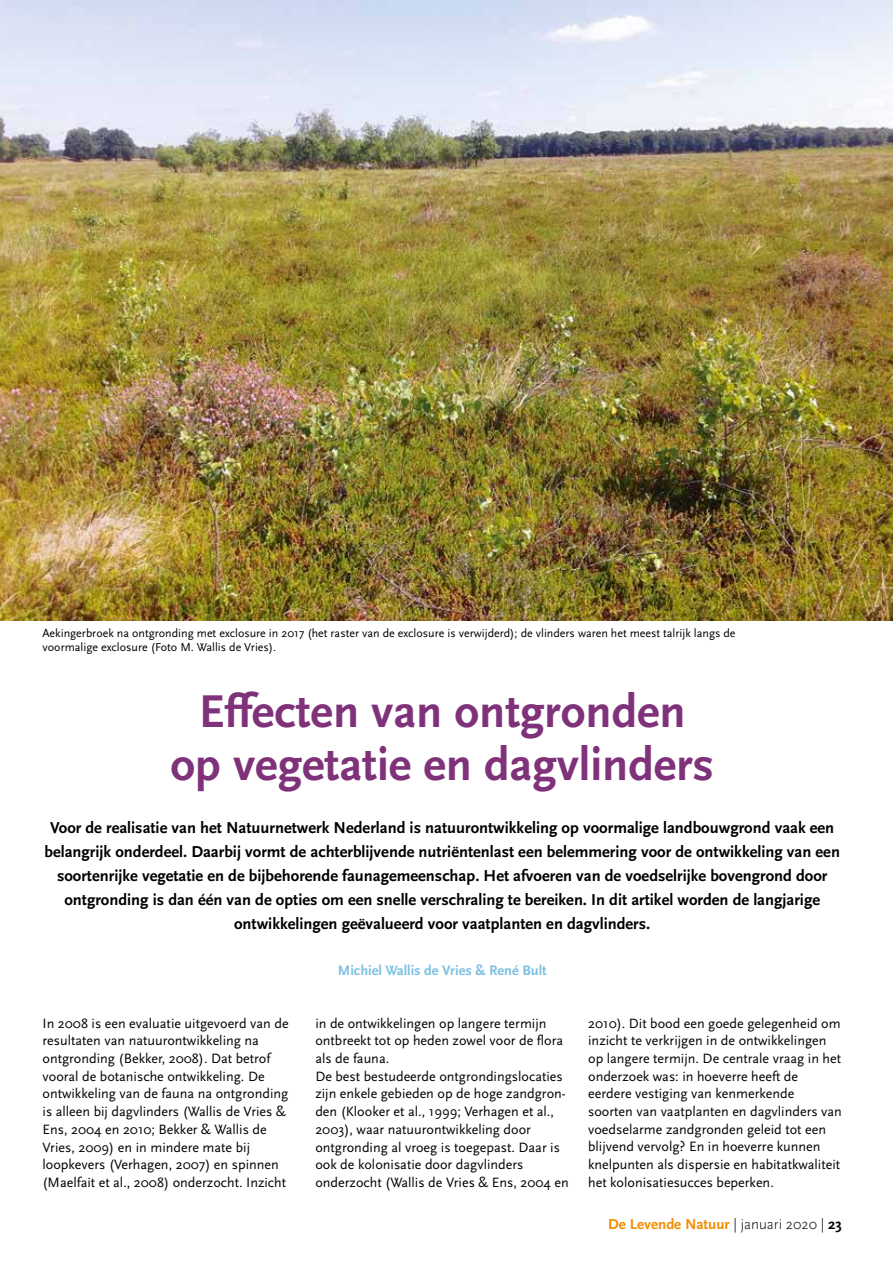
<style>
.page{position:relative;width:893px;height:1263px;background:#fff}
.page>*{position:absolute;margin:0;border:0;box-sizing:border-box;transform-origin:0 0}
.t1{font:700 48px/53.1px "Scala Sans Pro";color:#7f327a;text-align:center}
.t2{font:700 16.5px/24px "Scala Sans Pro";color:#000;text-align:center}
.t3{font:700 15px "Scala Sans Pro";color:#f28c00}
.t4{font:700 14.4px "Scala Sans Pro";color:#7ec0e1}
.t5{font:14.1px/17.7px "Scala Sans Pro";color:#000}
.t6{font:12px/13.5px "Scala Sans Pro";color:#000}
.s1{font-weight:300;color:#000}
.s2{color:#000}
</style>
<div class="page">
<img style="left:0;top:0;width:893px;height:620px">
<p class="t6" style="left:43px;top:627px;width:694px">Aekingerbroek na ontgronding met exclosure in 2017 (het raster van de exclosure is verwijderd); de vlinders waren het meest talrijk langs de voormalige exclosure (Foto M. Wallis de Vries).</p>
<h1 class="t1" style="left:170px;top:685px;width:545px">Effecten van ontgronden op vegetatie en dagvlinders</h1>
<p class="t2" style="left:44px;top:815px;width:797px">Voor de realisatie van het Natuurnetwerk Nederland is natuurontwikkeling op voormalige landbouwgrond vaak een belangrijk onderdeel. Daarbij vormt de achterblijvende nutriëntenlast een belemmering voor de ontwikkeling van een soortenrijke vegetatie en de bijbehorende faunagemeenschap. Het afvoeren van de voedselrijke bovengrond door ontgronding is dan één van de opties om een snelle verschraling te bereiken. In dit artikel worden de langjarige ontwikkelingen geëvalueerd voor vaatplanten en dagvlinders.</p>
<p class="t4" style="left:338px;top:962px;width:210px">Michiel Wallis de Vries &amp; René Bult</p>
<p class="t5" style="left:43px;top:1014px;width:248px">In 2008 is een evaluatie uitgevoerd van de resultaten van natuurontwikkeling na ontgronding (Bekker, 2008). Dat betrof vooral de botanische ontwikkeling. De ontwikkeling van de fauna na ontgronding is alleen bij dagvlinders (Wallis de Vries &amp; Ens, 2004 en 2010; Bekker &amp; Wallis de Vries, 2009) en in mindere mate bij loopkevers (Verhagen, 2007) en spinnen (Maelfait et al., 2008) onderzocht. Inzicht</p>
<p class="t5" style="left:588px;top:1014px;width:255px">2010). Dit bood een goede gelegenheid om inzicht te verkrijgen in de ontwikkelingen op langere termijn. De centrale vraag in het onderzoek was: in hoeverre heeft de eerdere vestiging van kenmerkende soorten van vaatplanten en dagvlinders van voedselarme zandgronden geleid tot een blijvend vervolg? En in hoeverre kunnen knelpunten als dispersie en habitatkwaliteit het kolonisatiesucces beperken.</p>
<p class="t5" style="left:315px;top:1014px;width:255px">in de ontwikkelingen op langere termijn ontbreekt tot op heden zowel voor de flora als de fauna.<br>De best bestudeerde ontgrondingslocaties zijn enkele gebieden op de hoge zandgron&shy;den (Klooker et al., 1999; Verhagen et al., 2003), waar natuurontwikkeling door ontgronding al vroeg is toegepast. Daar is ook de kolonisatie door dagvlinders onderzocht (Wallis de Vries &amp; Ens, 2004 en</p>
<p class="t3" style="left:608px;top:1215px;width:235px">De Levende Natuur <span class="s1">| januari 2020 |</span> <span class="s2">23</span></p>
</div>
